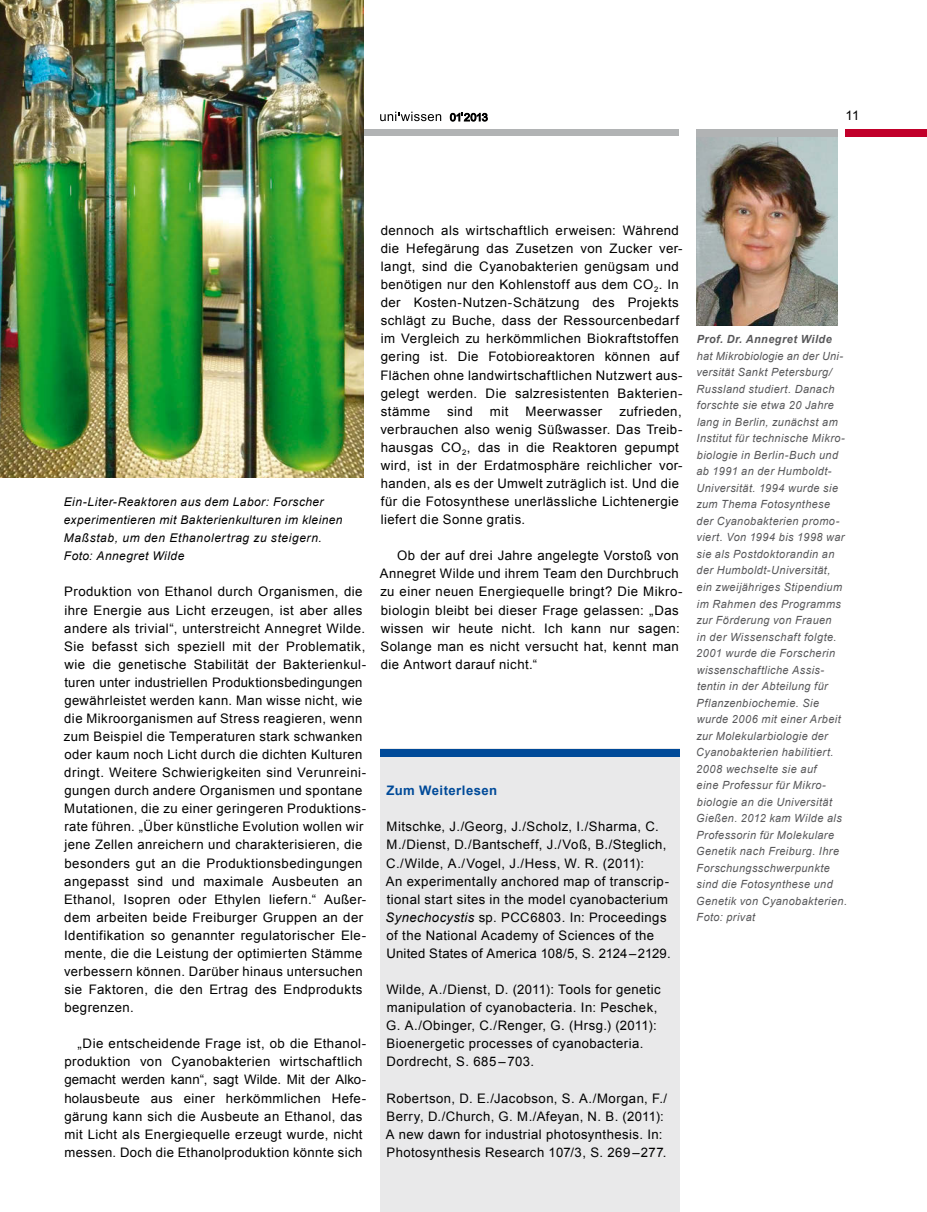
<style>
.page{position:relative;width:927px;height:1212px;background:#fff}
.page>*{position:absolute;margin:0;border:0;box-sizing:border-box;transform-origin:0 0}
.t1{font:13.2px/18px "Arial";letter-spacing:.035em;color:#000}
.t2{font:700 13.2px "Arial";letter-spacing:.035em;color:#004a99}
.t3{font:italic 12px/18px "Arial";letter-spacing:.04em;color:#000}
.t4{font:italic 11.25px/16.5px "Arial";letter-spacing:.04em;color:#58585a}
.t5{font:italic 700 11.25px "Arial";letter-spacing:.045em;color:#58585a}
.s1{font-style:italic}
</style>
<div class="page">
<img style="left:696px;top:137px;width:142px;height:188px">
<div style="left:380px;top:749px;width:299px;height:463px;background:#e9e9ea"></div>
<div style="left:845px;top:129px;width:82px;height:8px;background:#c1002a"></div>
<div style="left:128px;top:129px;width:551px;height:7px;background:#b1b3b4"></div>
<div style="left:380px;top:749px;width:299px;height:8px;background:#004a99"></div>
<img style="left:0;top:0;width:363px;height:478px">
<div style="left:696px;top:129px;width:142px;height:8px;background:#b1b3b4"></div>
<svg style="left:380px;top:112px;width:61px;height:9px"></svg>
<svg style="left:450px;top:112px;width:37px;height:9px"></svg>
<p class="t1" style="left:845px;top:107px;width:15px">11</p>
<p class="t3" style="left:64px;top:493px;width:280px">Ein-Liter-Reaktoren aus dem Labor: Forscher experimentieren mit Bakterienkulturen im kleinen Maßstab, um den Ethanolertrag zu steigern.<br>Foto: Annegret Wilde</p>
<p class="t1" style="left:64px;top:583px;width:304px">Produktion von Ethanol durch Organismen, die ihre Energie aus Licht erzeugen, ist aber alles andere als trivial“, unterstreicht Annegret Wilde.<br>Sie befasst sich speziell mit der Problematik, wie die genetische Stabilität der Bakterienkul&shy;turen unter industriellen Produktionsbedingungen gewährleistet werden kann. Man wisse nicht, wie die Mikroorganismen auf Stress reagieren, wenn zum Beispiel die Temperaturen stark schwanken oder kaum noch Licht durch die dichten Kulturen dringt. Weitere Schwierigkeiten sind Verunreini&shy;gungen durch andere Organismen und spontane Mutationen, die zu einer geringeren Produktions&shy;rate führen. „Über künstliche Evolution wollen wir jene Zellen anreichern und charakterisieren, die besonders gut an die Produktionsbedingungen angepasst sind und maximale Ausbeuten an Ethanol, Isopren oder Ethylen liefern.“ Außer&shy;dem arbeiten beide Freiburger Gruppen an der Identifikation so genannter regulatorischer Ele&shy;mente, die die Leistung der optimierten Stämme verbessern können. Darüber hinaus untersuchen sie Faktoren, die den Ertrag des Endprodukts begrenzen.</p>
<p class="t1" style="left:64px;top:1035px;width:303px;text-indent:13px">„Die entscheidende Frage ist, ob die Ethanol&shy;produktion von Cyanobakterien wirtschaftlich gemacht werden kann“, sagt Wilde. Mit der Alko&shy;holausbeute aus einer herkömmlichen Hefe&shy;gärung kann sich die Ausbeute an Ethanol, das mit Licht als Energiequelle erzeugt wurde, nicht messen. Doch die Ethanolproduktion könnte sich</p>
<p class="t1" style="left:381px;top:221px;width:304px">dennoch als wirtschaftlich erweisen: Während die Hefegärung das Zusetzen von Zucker ver&shy;langt, sind die Cyanobakterien genügsam und benötigen nur den Kohlenstoff aus dem CO<sub>2</sub>. In der Kosten-Nutzen-Schätzung des Projekts schlägt zu Buche, dass der Ressourcenbedarf im Vergleich zu herkömmlichen Biokraftstoffen gering ist. Die Fotobioreaktoren können auf Flächen ohne landwirtschaftlichen Nutzwert aus&shy;gelegt werden. Die salzresistenten Bakterien&shy;stämme</p>
<p class="t1" style="left:380px;top:402px;width:304px;text-indent:239px">zufrieden, verbrauchen also wenig Süßwasser. Das Treib&shy;hausgas CO<sub>2</sub>, das in die Reaktoren gepumpt wird, ist in der Erdatmosphäre reichlicher vor&shy;handen, als es der Umwelt zuträglich ist. Und die für die Fotosynthese unerlässliche Lichtenergie liefert die Sonne gratis.</p>
<p class="t1" style="left:380px;top:547px;width:304px;text-indent:17px">Ob der auf drei Jahre angelegte Vorstoß von Annegret Wilde und ihrem Team den Durchbruch zu einer neuen Energiequelle bringt? Die Mikro&shy;biologin bleibt bei dieser Frage gelassen: „Das wissen wir heute nicht. Ich kann nur sagen:<br>Solange man es nicht versucht hat, kennt man die Antwort darauf nicht.“</p>
<p class="t1" style="left:447px;top:402px;width:27px">sind</p>
<p class="t1" style="left:490px;top:402px;width:20px">mit</p>
<p class="t1" style="left:526px;top:402px;width:78px">Meerwasser</p>
<p class="t2" style="left:386px;top:782px;width:112px">Zum Weiterlesen</p>
<p class="t1" style="left:385px;top:818px;width:287px">Mitschke, J./Georg, J./Scholz, I./Sharma, C.<br>M./Dienst, D./Bantscheff, J./Voß, B./Steglich, C./Wilde, A./Vogel, J./Hess, W. R. (2011):<br>An experimentally anchored map of transcrip&shy;tional start sites in the model cyanobacterium <span class="s1">Synechocystis</span> sp. PCC6803. In: Proceedings of the National Academy of Sciences of the United States of America 108/5, S. 2124–2129.</p>
<p class="t1" style="left:386px;top:980px;width:276px">Wilde, A./Dienst, D. (2011): Tools for genetic manipulation of cyanobacteria. In: Peschek, G. A./Obinger, C./Renger, G. (Hrsg.) (2011):<br>Bioenergetic processes of cyanobacteria.<br>Dordrecht, S. 685–703.</p>
<p class="t1" style="left:386px;top:1089px;width:283px">Robertson, D. E./Jacobson, S. A./Morgan, F./ Berry, D./Church, G. M./Afeyan, N. B. (2011):<br>A new dawn for industrial photosynthesis. In:<br>Photosynthesis Research 107/3, S. 269 –277.</p>
<p class="t5" style="left:697px;top:332px;width:137px">Prof. Dr. Annegret Wilde</p>
<p class="t4" style="left:696px;top:348px;width:152px">hat Mikrobiologie an der Uni&shy;versität Sankt Petersburg/<br>Russland studiert. Danach forschte sie etwa 20 Jahre lang in Berlin, zunächst am<br>Institut für technische Mikro&shy;biologie in Berlin-Buch und ab 1991 an der Humboldt-<br>Universität. 1994 wurde sie zum Thema Fotosynthese der Cyanobakterien promo&shy;viert. Von 1994 bis 1998 war sie als Postdoktorandin an der Humboldt-Universität, ein zweijähriges Stipendium im Rahmen des Programms zur Förderung von Frauen<br>in der Wissenschaft folgte.<br>2001 wurde die Forscherin wissenschaftliche Assi s&shy;tentin in der Abteilung für<br>Pflanzenbiochemie. Sie wurde 2006 mit einer Arbeit zur Molekularbiologie der<br>Cyanobakterien habilitiert.<br>2008 wechselte sie auf<br>eine Professur für Mikro&shy;biologie an die Universität<br>Gießen. 2012 kam Wilde als<br>Professorin für Molekulare<br>Genetik nach Freiburg. Ihre<br>Forschungsschwerpunkte sind die Fotosynthese und<br>Genetik von Cyanobakterien.<br>Foto: privat</p>
</div>
